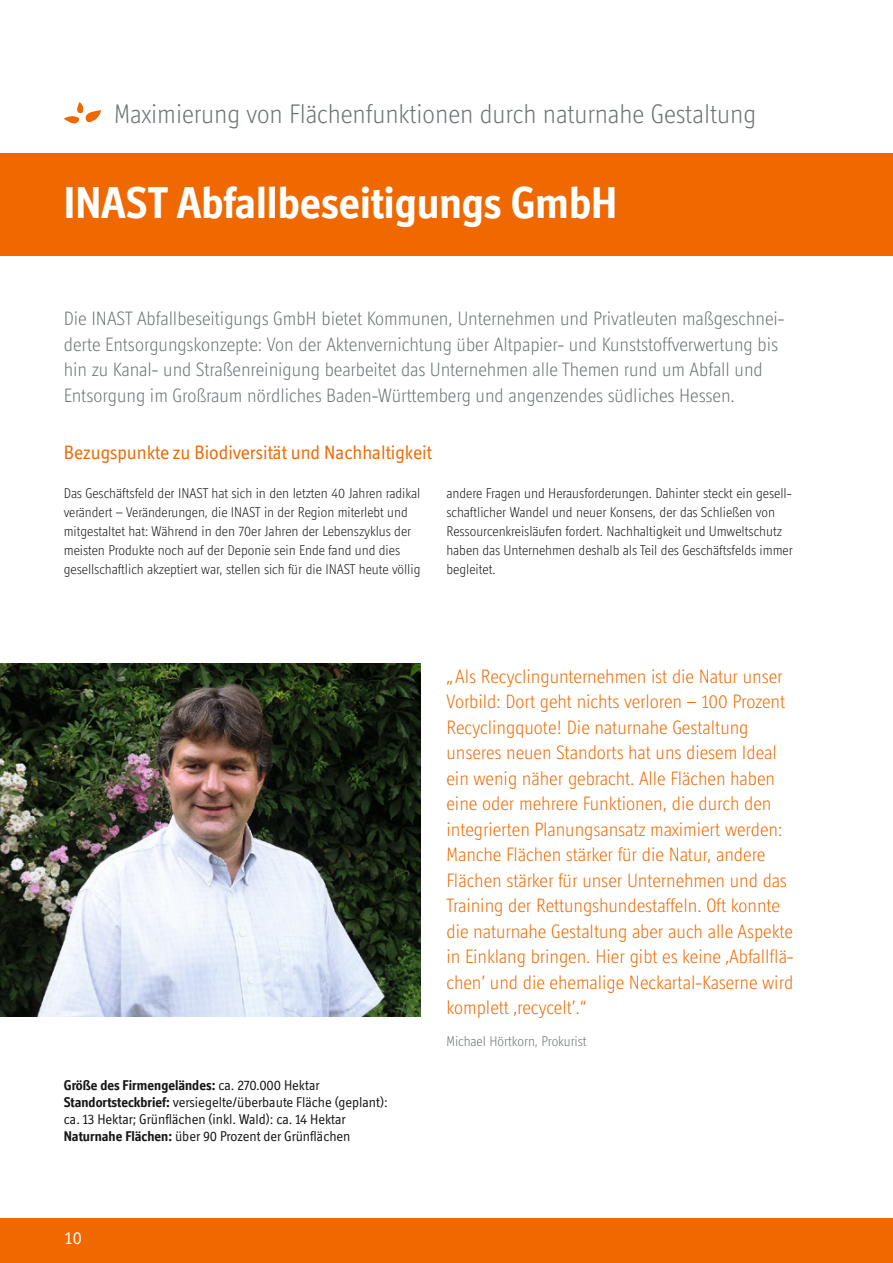
<style>
.page{position:relative;width:893px;height:1263px;background:#fff}
.page>*{position:absolute;margin:0;border:0;box-sizing:border-box;transform-origin:0 0}
.t1{font:700 45px "Officina Display ITC";color:#fff}
.t2{font:300 27px "Officina Display ITC";color:#6c7274}
.t3{font:300 19.5px/25.5px "Officina Display ITC";color:#ef6800}
.t4{font:300 19.5px/25.5px "Officina Display ITC";color:#6c7274}
.t5{font:19.5px "Officina Display ITC";color:#ef6800}
.t6{font:18px "Officina Sans LT";color:#fff}
.t7{font:300 14.25px/19.2px "Officina Display ITC";color:#151616}
.t8{font:14.25px/17.1px "Officina Display ITC";color:#151616}
.t9{font:700 14.25px "Officina Display ITC";color:#151616}
.t10{font:300 14.25px "Officina Display ITC";color:#6c7274}
.s1{font-weight:400}
.s2{font-weight:700}
</style>
<div class="page">
<div style="left:0;top:1218px;width:893px;height:45px;background:#ef6800"></div>
<div style="left:0;top:153px;width:893px;height:102px;background:#ef6800"></div>
<img style="left:0;top:663px;width:421px;height:353px">
<svg style="left:64px;top:102px;width:37px;height:22px"></svg>
<p class="t2" style="left:114px;top:99px;width:643px">Maximierung von Flächenfunktionen durch naturnahe Gestaltung</p>
<p class="t1" style="left:64px;top:177px;width:555px">INAST Abfallbeseitigungs GmbH</p>
<p class="t4" style="left:64px;top:306px;width:722px">Die INAST Abfallbeseitigungs GmbH bietet Kommunen, Unternehmen und Privatleuten maßgeschnei&shy;derte Entsorgungskonzepte: Von der Aktenvernichtung über Altpapier- und Kunststoffverwertung bis hin zu Kanal- und Straßenreinigung bearbeitet das Unternehmen alle Themen rund um Abfall und Entsorgung im Großraum nördliches Baden-Württemberg und angenzendes südliches Hessen.</p>
<p class="t5" style="left:64px;top:441px;width:370px">Bezugspunkte zu Biodiversität und Nachhaltigkeit</p>
<p class="t7" style="left:64px;top:483px;width:358px">Das Geschäftsfeld der INAST hat sich in den letzten 40 Jahren radikal verändert – Veränderungen, die INAST in der Region miterlebt und mitgestaltet hat: Während in den 70er Jahren der Lebenszyklus der meisten Produkte noch auf der Deponie sein Ende fand und dies gesellschaftlich akzeptiert war, stellen sich für die INAST heute völlig</p>
<p class="t7" style="left:446px;top:483px;width:348px">andere Fragen und Herausforderungen. Dahinter steckt ein gesell&shy;schaftlicher Wandel und neuer Konsens, der das Schließen von Ressourcenkreisläufen fordert. Nachhaltigkeit und Umweltschutz haben das Unternehmen deshalb als Teil des Geschäftsfelds immer begleitet.</p>
<p class="t9" style="left:64px;top:1077px;width:257px">Größe des Firmengeländes: <span class="s1">ca. 270.000 Hektar</span></p>
<p class="t8" style="left:64px;top:1093px;width:325px"><span class="s2">Standortsteckbrief:</span> versiegelte/überbaute Fläche (geplant): ca. 13 Hektar; Grünflächen (inkl. Wald): ca. 14 Hektar</p>
<p class="t8" style="left:64px;top:1127px;width:288px"><span class="s2">Naturnahe Flächen:</span> über 90 Prozent der Grünflächen</p>
<p class="t6" style="left:64px;top:1227px;width:19px">10</p>
<p class="t3" style="left:446px;top:663px;width:349px">„Als Recyclingunternehmen ist die Natur unser Vorbild: Dort geht nichts verloren – 100 Prozent Recyclingquote! Die naturnahe Gestaltung unseres neuen Standorts hat uns diesem Ideal ein wenig näher gebracht. Alle Flächen haben eine oder mehrere Funktionen, die durch den integrierten Planungsansatz maximiert werden:<br>Manche Flächen stärker für die Natur, andere Flächen stärker für unser Unternehmen und das Training der Rettungshundestaffeln. Oft konnte die naturnahe Gestaltung aber auch alle Aspekte in Einklang bringen. Hier gibt es keine ‚Abfallflä&shy;chen’ und die ehemalige Neckartal-Kaserne wird komplett ‚recycelt’.“</p>
<p class="t10" style="left:446px;top:1033px;width:141px">Michael Hörtkorn, Prokurist</p>
</div>
